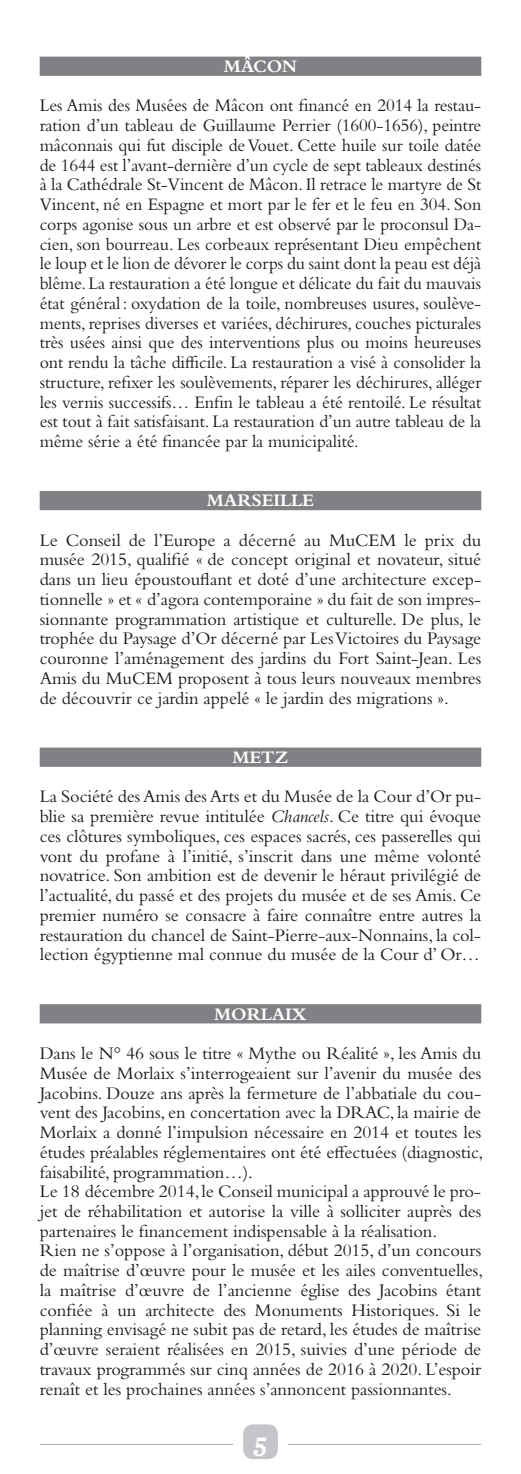
<style>
.page{position:relative;width:521px;height:1474px;background:#fff}
.page>*{position:absolute;margin:0;border:0;box-sizing:border-box;transform-origin:0 0}
.t1{font:700 31.5px "Matrix Script";color:#fff}
.t2{font:18.38px/19.8px "Bembo Std";letter-spacing:-.005em;color:#1b1c20;text-align:justify}
.t3{font:700 18.38px "Bembo Std";letter-spacing:-.005em;color:#fff}
.s1{font-style:italic}
</style>
<div class="page">
<div style="left:243px;top:1424px;width:35px;height:34px;background:#c3c5c8;border-radius:10px"></div>
<hr style="left:40px;top:1444px;width:193px;height:1px;background:#aeafb2">
<hr style="left:288px;top:1444px;width:193px;height:1px;background:#aeafb2">
<div style="left:40px;top:57px;width:441px;height:19px;background:#818084"></div>
<div style="left:40px;top:491px;width:441px;height:19px;background:#818084"></div>
<div style="left:40px;top:747px;width:441px;height:19px;background:#818084"></div>
<div style="left:40px;top:1004px;width:441px;height:19px;background:#818084"></div>
<p class="t3" style="left:224px;top:56px;width:75px">MÂCON</p>
<p class="t2" style="left:40px;top:95px;width:443px">Les Amis des Musées de Mâcon ont financé en 2014 la restau&shy;ration d’un tableau de Guillaume Perrier (1600-1656), peintre mâconnais qui fut disciple de Vouet. Cette huile sur toile datée de 1644 est l’avant-dernière d’un cycle de sept tableaux destinés à la Cathédrale St-Vincent de Mâcon. Il retrace le martyre de St Vincent, né en Espagne et mort par le fer et le feu en 304. Son corps agonise sous un arbre et est observé par le proconsul Da&shy;cien, son bourreau. Les corbeaux représentant Dieu empêchent le loup et le lion de dévorer le corps du saint dont la peau est déjà blême. La restauration a été longue et délicate du fait du mauvais état général: oxydation de la toile, nombreuses usures, soulève&shy;ments, reprises diverses et variées, déchirures, couches picturales très usées ainsi que des interventions plus ou moins heureuses ont rendu la tâche difficile. La restauration a visé à consolider la structure, refixer les soulèvements, réparer les déchirures, alléger les vernis successifs… Enfin le tableau a été rentoilé. Le résultat est tout à fait satisfaisant. La restauration d’un autre tableau de la même série a été financée par la municipalité.</p>
<p class="t3" style="left:207px;top:490px;width:109px">MARSEILLE</p>
<p class="t2" style="left:40px;top:529px;width:443px">Le Conseil de l’Europe a décerné au MuCEM le prix du musée 2015, qualifié « de concept original et novateur, situé dans un lieu époustouflant et doté d’une architecture excep&shy;tionnelle » et « d’agora contemporaine » du fait de son impres&shy;sionnante programmation artistique et culturelle. De plus, le trophée du Paysage d’Or décerné par Les Victoires du Paysage couronne l’aménagement des jardins du Fort Saint-Jean. Les Amis du MuCEM proposent à tous leurs nouveaux membres de découvrir ce jardin appelé « le jardin des migrations ».</p>
<p class="t3" style="left:233px;top:747px;width:57px">METZ</p>
<p class="t2" style="left:40px;top:786px;width:443px">La Société des Amis des Arts et du Musée de la Cour d’Or pu&shy;blie sa première revue intitulée <span class="s1">Chancels</span>. Ce titre qui évoque ces clôtures symboliques, ces espaces sacrés, ces passerelles qui vont du profane à l’initié, s’inscrit dans une même volonté novatrice. Son ambition est de devenir le héraut privilégié de l’actualité, du passé et des projets du musée et de ses Amis. Ce premier numéro se consacre à faire connaître entre autres la restauration du chancel de Saint-Pierre-aux-Nonnains, la col&shy;lection égyptienne mal connue du musée de la Cour d’ Or…</p>
<p class="t3" style="left:214px;top:1003px;width:94px">MORLAIX</p>
<p class="t2" style="left:40px;top:1043px;width:445px;text-align:left">Dans le N° 46 sous le titre « Mythe ou Réalité », les Amis du Musée de Morlaix s’interrogeaient sur l’avenir du musée des Jacobins. Douze ans après la fermeture de l’abbatiale du cou&shy;vent des Jacobins, en concertation avec la DRAC, la mairie de Morlaix a donné l’impulsion nécessaire en 2014 et toutes les études préalables réglementaires ont été effectuées (diagnostic, faisabilité, programmation…).<br>Le 18 décembre 2014, le Conseil municipal a approuvé le pro&shy;jet de réhabilitation et autorise la ville à solliciter auprès des partenaires le financement indispensable à la réalisation.<br>Rien ne s’oppose à l’organisation, début 2015, d’un concours de maîtrise d’œuvre pour le musée et les ailes conventuelles, la maîtrise d’œuvre de l’ancienne église des Jacobins étant confiée à un architecte des Monuments Historiques. Si le planning envisagé ne subit pas de retard, les études de maîtrise d’œuvre seraient réalisées en 2015, suivies d’une période de travaux programmés sur cinq années de 2016 à 2020. L’espoir renaît et les prochaines années s’annoncent passionnantes.</p>
<h1 class="t1" style="left:253px;top:1425px;width:16px">5</h1>
</div>
